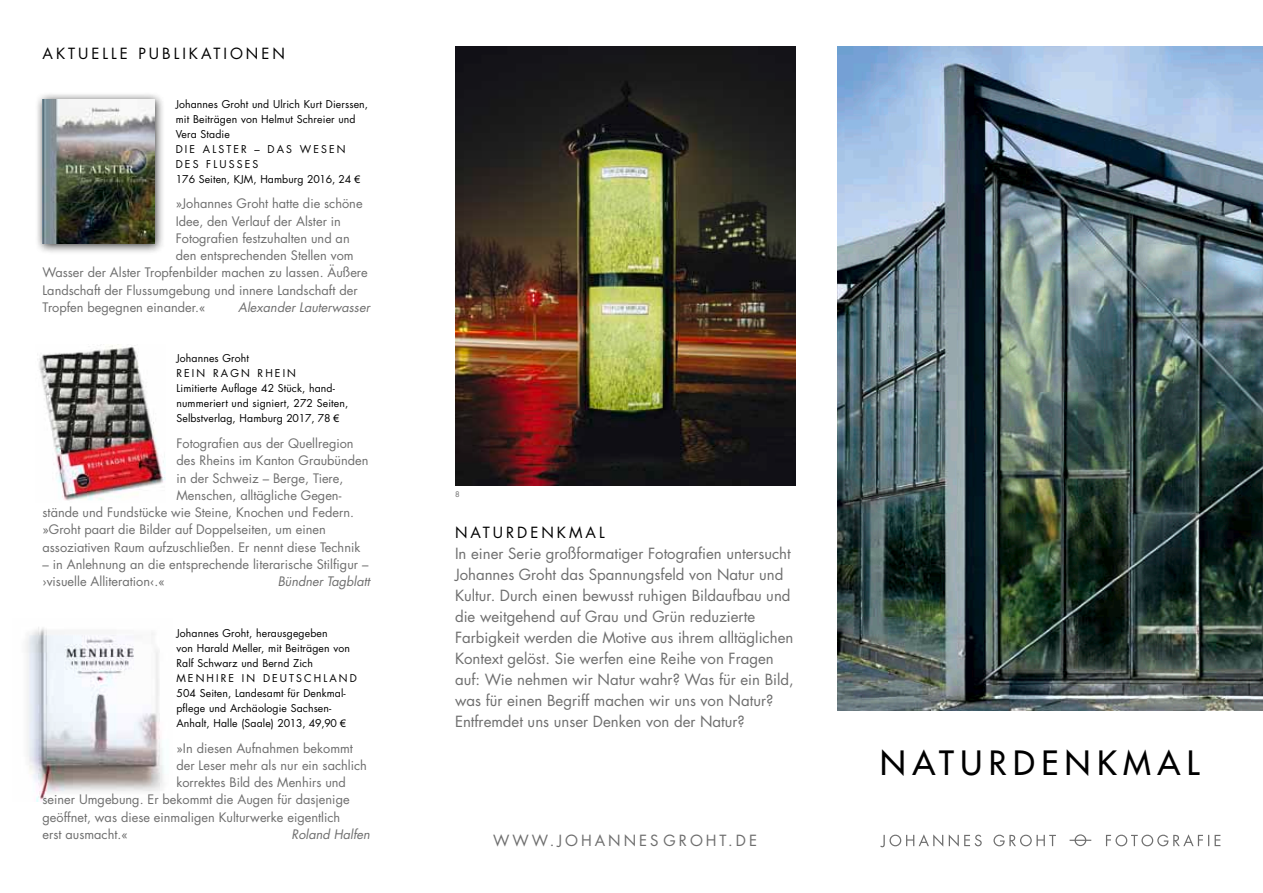
<style>
.page{position:relative;width:1263px;height:893px;background:#fff}
.page>*{position:absolute;margin:0;border:0;box-sizing:border-box;transform-origin:0 0}
.t1{font:32.55px "Futura";letter-spacing:.2em;color:#000}
.t2{font:15px/21px "Futura";color:#6e6e6e}
.t3{font:15px "Futura";letter-spacing:.2em;color:#000}
.t4{font:12.75px/17.2px "Futura";color:#6e6e6e}
.t5{font:italic 12.75px "Futura";color:#6e6e6e}
.t6{font:10.5px/15px "Futura";letter-spacing:.01em;color:#000}
.t7{font:7.5px "Futura";color:#6e6e6e}
.s1{font-family:"Eurozeichen"}
</style>
<div class="page">
<img style="left:26px;top:627px;width:138px;height:174px">
<img style="left:838px;top:47px;width:425px;height:663px">
<svg style="left:880px;top:834px;width:340px;height:13px"></svg>
<div style="left:35px;top:92px;width:130px;height:163px;background:#000;opacity:.75"></div>
<img style="left:43px;top:99px;width:111px;height:145px">
<img style="left:39px;top:345px;width:127px;height:156px">
<img style="left:455px;top:47px;width:340px;height:438px">
<p class="t3" style="left:43px;top:43px;width:12px">aktuelle</p>
<p class="t3" style="left:138px;top:43px;width:148px">PUBLIKATIONEN</p>
<p class="t6" style="left:176px;top:96px;width:194px">Johannes Groht und Ulrich Kurt Dierssen, mit Beiträgen von Helmut Schreier und<br>Vera Stadie<br>DIE ALSTER – Das</p>
<p class="t6" style="left:300px;top:141px;width:23px">Wesen</p>
<p class="t6" style="left:176px;top:156px;width:186px;text-indent:31px">Flusses<br>176 Seiten, KJM, Hamburg 2016, 24 <span class="s1">A</span></p>
<p class="t4" style="left:176px;top:195px;width:188px">»Johannes Groht hatte die schöne</p>
<p class="t4" style="left:176px;top:212px;width:167px">Idee, den Verlauf der Alster in</p>
<p class="t4" style="left:176px;top:229px;width:175px">Fotografien festzuhalten und an</p>
<p class="t4" style="left:176px;top:247px;width:179px">den entsprechenden Stellen vom</p>
<p class="t4" style="left:43px;top:264px;width:327px">Wasser der Alster Tropfenbilder machen zu lassen. Äußere</p>
<p class="t4" style="left:43px;top:281px;width:317px">Landschaft der Flussumgebung und innere Landschaft der</p>
<p class="t4" style="left:43px;top:298px;width:164px">Tropfen begegnen einander.«</p>
<p class="t5" style="left:238px;top:299px;width:133px">Alexander Lauterwasser</p>
<p class="t6" style="left:176px;top:156px;width:9px">des</p>
<p class="t6" style="left:176px;top:351px;width:173px">Johannes Groht<br>REIN RAGN RHEIN<br>Limitierte Auflage 42 Stück, hand&shy;nummeriert und signiert, 272 Seiten,<br>Selbstverlag, Hamburg 2017, 78 <span class="s1">A</span></p>
<p class="t4" style="left:176px;top:435px;width:179px">Fotografien aus der Quellregion</p>
<p class="t4" style="left:176px;top:452px;width:194px">des Rheins im Kanton Graubünden</p>
<p class="t4" style="left:176px;top:469px;width:168px">in der Schweiz – Berge, Tiere,</p>
<p class="t4" style="left:176px;top:486px;width:166px">Menschen, alltägliche Gegen-</p>
<p class="t4" style="left:43px;top:504px;width:313px">stände und Fundstücke wie Steine, Knochen und Federn.</p>
<p class="t4" style="left:43px;top:521px;width:285px">»Groht paart die Bilder auf Doppelseiten, um einen</p>
<p class="t4" style="left:43px;top:538px;width:319px">assoziativen Raum aufzuschließen. Er nennt diese Technik</p>
<p class="t4" style="left:43px;top:555px;width:327px">– in Anlehnung an die entsprechende literarische Stilfigur – ›visuelle Alliteration‹.«</p>
<p class="t5" style="left:278px;top:573px;width:94px">Bündner Tagblatt</p>
<p class="t6" style="left:176px;top:625px;width:182px">Johannes Groht, herausgegeben<br>von Harald Meller, mit Beiträgen von<br>Ralf Schwarz und Bernd Zich<br>MENHIRE IN DEUTSCHLAND<br>504 Seiten, Landesamt für Denkmal&shy;pflege und Archäologie Sachsen-<br>Anhalt, Halle (Saale) 2013, 49,90 <span class="s1">A</span></p>
<p class="t4" style="left:176px;top:739px;width:178px">»In diesen Aufnahmen bekommt</p>
<p class="t4" style="left:176px;top:756px;width:192px">der Leser mehr als nur ein sachlich</p>
<p class="t4" style="left:176px;top:774px;width:171px">korrektes Bild des Menhirs und</p>
<p class="t4" style="left:43px;top:791px;width:309px">seiner Umgebung. Er bekommt die Augen für dasjenige</p>
<p class="t4" style="left:43px;top:808px;width:299px">geöffnet, was diese einmaligen Kulturwerke eigentlich</p>
<p class="t4" style="left:43px;top:825px;width:87px">erst ausmacht.«</p>
<p class="t5" style="left:291px;top:825px;width:80px">Roland Halfen</p>
<p class="t7" style="left:455px;top:489px;width:6px">8</p>
<p class="t3" style="left:455px;top:522px;width:151px">NATURDENKMAL</p>
<p class="t2" style="left:455px;top:543px;width:340px">In einer Serie großformatiger Fotografien untersucht Johannes Groht das Spannungsfeld von Natur und Kultur. Durch einen bewusst ruhigen Bildaufbau und die weitgehend auf Grau und Grün reduzierte Farbigkeit werden die Motive aus ihrem alltäglichen Kontext gelöst. Sie werfen eine Reihe von Fragen auf: Wie nehmen wir Natur wahr? Was für ein Bild, was für einen Begriff machen wir uns von Natur?<br>Entfremdet uns unser Denken von der Natur?</p>
<p class="t2" style="left:493px;top:830px;width:20px">www</p>
<p class="t2" style="left:550px;top:830px;width:44px">.johannesgr</p>
<p class="t2" style="left:690px;top:830px;width:57px">oht.de</p>
<h1 class="t1" style="left:880px;top:742px;width:321px">NATURDENKMAL</h1>
</div>
